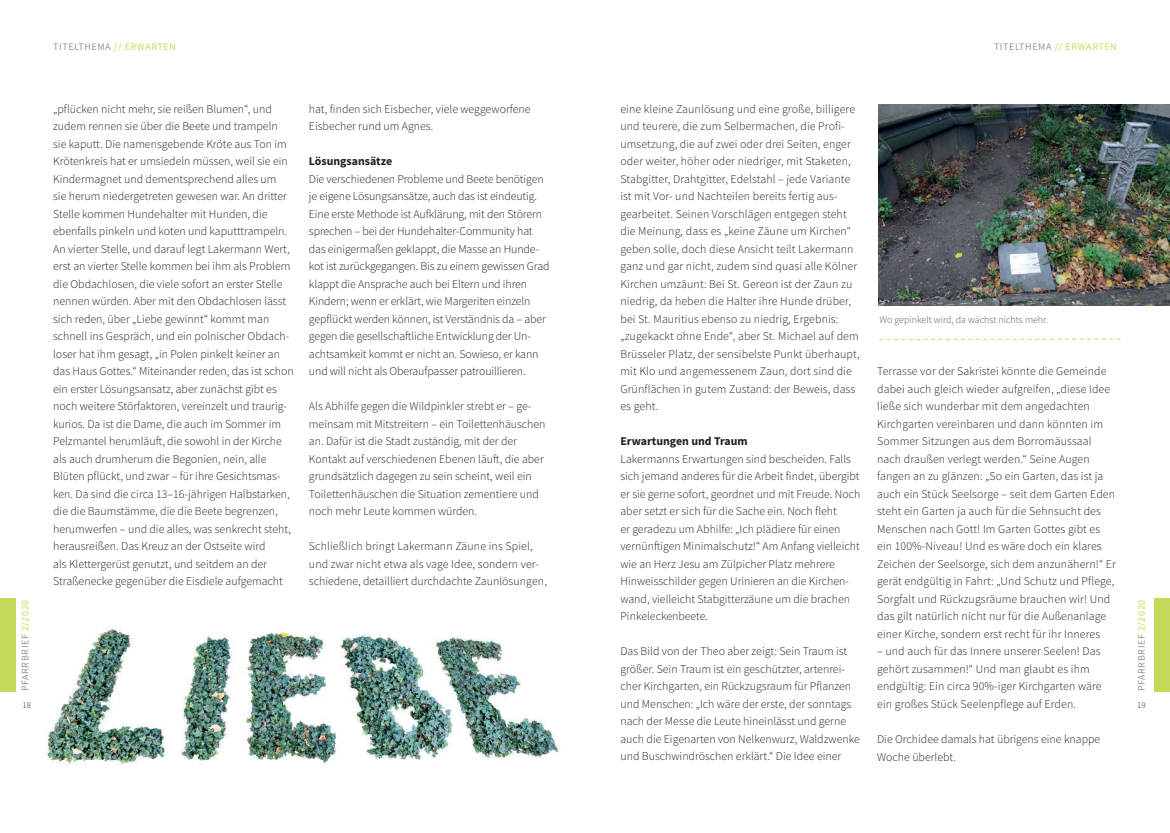
<style>
.page{position:relative;width:1170px;height:833px;background:#fff}
.page>*{position:absolute;margin:0;border:0;box-sizing:border-box;transform-origin:0 0}
.t1{font:300 11.88px/17.5px "Source Sans Pro";color:#231f20}
.t2{font:700 11.88px "Source Sans Pro";color:#231f20}
.t3{font:10px "Source Sans Pro";letter-spacing:.06em;color:#939598}
.t4{font:300 10px "Source Sans Pro";color:#57585a}
.t5{font:300 8.75px "Source Sans Pro";color:#231f20}
.s1{color:#c3d958}
</style>
<div class="page">
<div style="left:1153px;top:598px;width:16px;height:93px;background:#c3d958"></div>
<div style="left:0;top:598px;width:16px;height:93px;background:#c3d958"></div>
<img style="left:47px;top:628px;width:512px;height:137px">
<svg style="left:879px;top:339px;width:241px;height:1px"></svg>
<img style="left:878px;top:104px;width:291px;height:201px">
<p class="t3" style="left:53px;top:40px;width:124px">TITELTHEMA <span class="s1">// ERWARTEN</span></p>
<p class="t3" style="left:993px;top:40px;width:124px">TITELTHEMA <span class="s1">// ERWARTEN</span></p>
<p class="t1" style="left:53px;top:100px;width:242px">„pflücken nicht mehr, sie reißen Blumen“, und zudem rennen sie über die Beete und trampeln sie kaputt. Die namensgebende Kröte aus Ton im Krötenkreis hat er umsiedeln müssen, weil sie ein Kindermagnet und dementsprechend alles um<br>sie herum niedergetreten gewesen war. An dritter Stelle kommen Hundehalter mit Hunden, die ebenfalls pinkeln und koten und kaputttrampeln.<br>An vierter Stelle, und darauf legt Lakermann Wert, erst an vierter Stelle kommen bei ihm als Problem die Obdachlosen, die viele sofort an erster Stelle nennen würden. Aber mit den Obdachlosen lässt sich reden, über „Liebe gewinnt“ kommt man schnell ins Gespräch, und ein polnischer Obdach&shy;loser hat ihm gesagt, „in Polen pinkelt keiner an das Haus Gottes.“ Miteinander reden, das ist schon ein erster Lösungsansatz, aber zunächst gibt es noch weitere Störfaktoren, vereinzelt und traurig&shy;kurios. Da ist die Dame, die auch im Sommer im Pelzmantel herumläuft, die sowohl in der Kirche als auch drumherum die Begonien, nein, alle Blüten pflückt, und zwar – für ihre Gesichtsmas&shy;ken. Da sind die circa 13–16-jährigen Halbstarken, die die Baumstämme, die die Beete begrenzen, herumwerfen – und die alles, was senkrecht steht, herausreißen. Das Kreuz an der Ostseite wird<br>als Klettergerüst genutzt, und seitdem an der Straßenecke gegenüber die Eisdiele aufgemacht</p>
<p class="t1" style="left:309px;top:100px;width:223px">hat, finden sich Eisbecher, viele weggeworfene<br>Eisbecher rund um Agnes.</p>
<p class="t1" style="left:620px;top:100px;width:241px">eine kleine Zaunlösung und eine große, billigere und teurere, die zum Selbermachen, die Profi&shy;umsetzung, die auf zwei oder drei Seiten, enger oder weiter, höher oder niedriger, mit Staketen, Stabgitter, Drahtgitter, Edelstahl – jede Variante ist mit Vor- und Nachteilen bereits fertig aus&shy;gearbeitet. Seinen Vorschlägen entgegen steht die Meinung, dass es „keine Zäune um Kirchen“ geben solle, doch diese Ansicht teilt Lakermann ganz und gar nicht, zudem sind quasi alle Kölner Kirchen umzäunt: Bei St. Gereon ist der Zaun zu niedrig, da heben die Halter ihre Hunde drüber, bei St. Mauritius ebenso zu niedrig, Ergebnis: „zugekackt ohne Ende“, aber St. Michael auf dem Brüsseler Platz, der sensibelste Punkt überhaupt, mit Klo und angemessenem Zaun, dort sind die Grünflächen in gutem Zustand: der Beweis, dass es geht.</p>
<p class="t2" style="left:620px;top:433px;width:129px">Erwartungen und Traum</p>
<p class="t1" style="left:620px;top:450px;width:241px">Lakermanns Erwartungen sind bescheiden. Falls sich jemand anderes für die Arbeit findet, übergibt er sie gerne sofort, geordnet und mit Freude. Noch aber setzt er sich für die Sache ein. Noch fleht<br>er geradezu um Abhilfe: „Ich plädiere für einen vernünftigen Minimalschutz!“ Am Anfang vielleicht wie an Herz Jesu am Zülpicher Platz mehrere Hinweisschilder gegen Urinieren an die Kirchen&shy;wand, vielleicht Stabgitterzäune um die brachen Pinkeleckenbeete.</p>
<p class="t1" style="left:620px;top:642px;width:241px">Das Bild von der Theo aber zeigt: Sein Traum ist größer. Sein Traum ist ein geschützter, artenrei&shy;cher Kirchgarten, ein Rückzugsraum für Pflanzen und Menschen: „Ich wäre der erste, der sonntags nach der Messe die Leute hineinlässt und gerne auch die Eigenarten von Nelkenwurz, Waldzwenke und Buschwindröschen erklärt.“ Die Idee einer</p>
<p class="t2" style="left:309px;top:153px;width:85px">Lösungsansätze</p>
<p class="t1" style="left:309px;top:170px;width:242px">Die verschiedenen Probleme und Beete benötigen je eigene Lösungsansätze, auch das ist eindeutig.<br>Eine erste Methode ist Aufklärung, mit den Störern sprechen – bei der Hundehalter-Community hat das einigermaßen geklappt, die Masse an Hunde&shy;kot ist zurückgegangen. Bis zu einem gewissen Grad klappt die Ansprache auch bei Eltern und ihren Kindern; wenn er erklärt, wie Margeriten einzeln gepflückt werden können, ist Verständnis da – aber gegen die gesellschaftliche Entwicklung der Un&shy;achtsamkeit kommt er nicht an. Sowieso, er kann und will nicht als Oberaufpasser patrouillieren.</p>
<p class="t1" style="left:309px;top:397px;width:238px">Als Abhilfe gegen die Wildpinkler strebt er – ge&shy;meinsam mit Mitstreitern – ein Toilettenhäuschen an. Dafür ist die Stadt zuständig, mit der der Kontakt auf verschiedenen Ebenen läuft, die aber grundsätzlich dagegen zu sein scheint, weil ein Toilettenhäuschen die Situation zementiere und noch mehr Leute kommen würden.</p>
<p class="t1" style="left:309px;top:538px;width:239px">Schließlich bringt Lakermann Zäune ins Spiel, und zwar nicht etwa als vage Idee, sondern ver&shy;schiedene, detailliert durchdachte Zaunlösungen,</p>
<p class="t4" style="left:879px;top:313px;width:170px">Wo gepinkelt wird, da wächst nichts mehr.</p>
<p class="t1" style="left:877px;top:362px;width:240px">Terrasse vor der Sakristei könnte die Gemeinde dabei auch gleich wieder aufgreifen, „diese Idee ließe sich wunderbar mit dem angedachten Kirchgarten vereinbaren und dann könnten im Sommer Sitzungen aus dem Borromäussaal nach draußen verlegt werden.“ Seine Augen fangen an zu glänzen: „So ein Garten, das ist ja auch ein Stück Seelsorge – seit dem Garten Eden steht ein Garten ja auch für die Sehnsucht des Menschen nach Gott! Im Garten Gottes gibt es ein 100%-Niveau! Und es wäre doch ein klares Zeichen der Seelsorge, sich dem anzunähern!“ Er gerät endgültig in Fahrt: „Und Schutz und Pflege, Sorgfalt und Rückzugsräume brauchen wir! Und das gilt natürlich nicht nur für die Außenanlage einer Kirche, sondern erst recht für ihr Inneres</p>
<p class="t1" style="left:877px;top:643px;width:226px">– und auch für das Innere unserer Seelen! Das gehört zusammen!“ Und man glaubt es ihm endgültig: Ein circa 90%-iger Kirchgarten wäre ein großes Stück Seelenpflege auf Erden.</p>
<p class="t1" style="left:877px;top:730px;width:225px">Die Orchidee damals hat übrigens eine knappe<br>Woche überlebt.</p>
<p class="t3" style="left:19px;top:691px;width:93px;rotate:-90deg">PFARRBRIEF <span class="s1">2/2020</span></p>
<p class="t3" style="left:1134px;top:691px;width:93px;rotate:-90deg">PFARRBRIEF <span class="s1">2/2020</span></p>
<p class="t5" style="left:23px;top:699px;width:10px">18</p>
<p class="t5" style="left:1137px;top:699px;width:10px">19</p>
</div>
